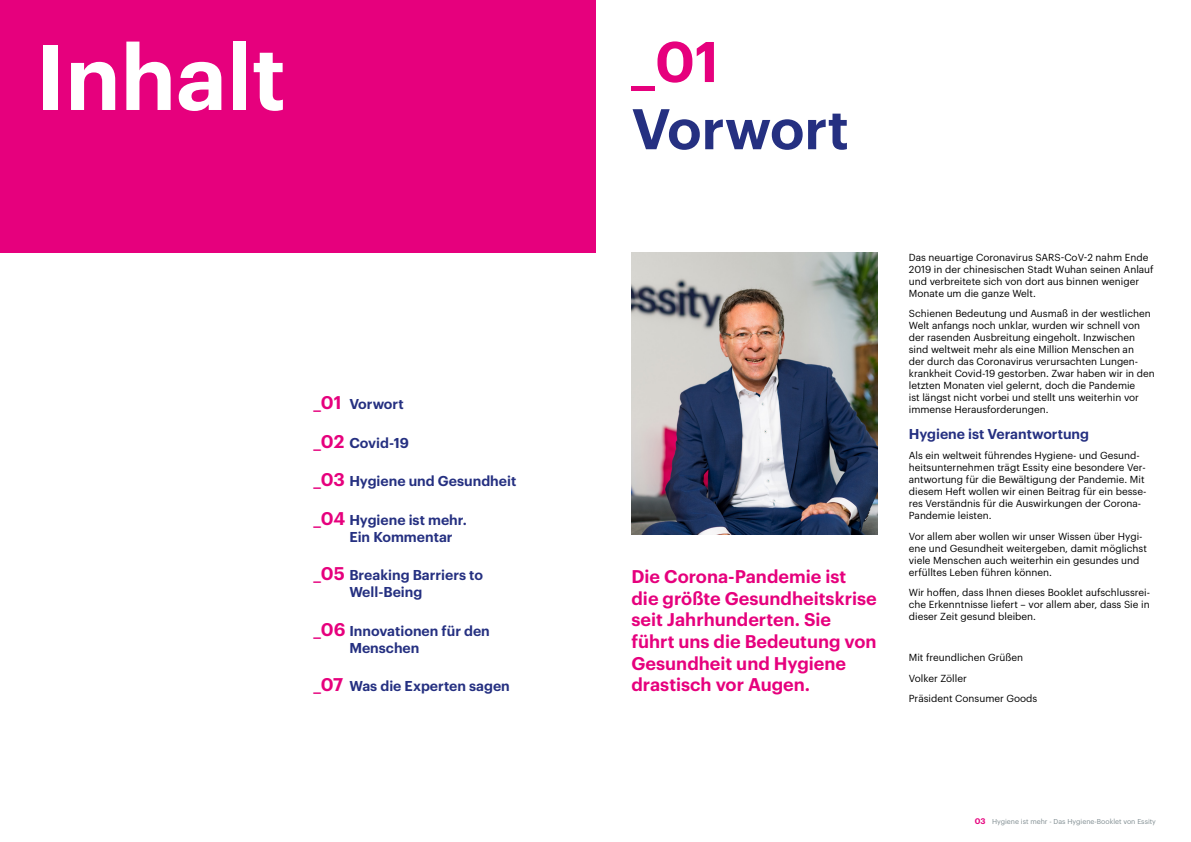
<style>
.page{position:relative;width:1191px;height:842px;background:#fff}
.page>*{position:absolute;margin:0;border:0;box-sizing:border-box;transform-origin:0 0}
.t1{font:600 90px "Graphik";color:#fff}
.t2{font:600 56px "Graphik";color:#253081}
.t3{font:600 56px "Graphik";color:#e6007d}
.t4{font:600 18px/21.6px "Graphik";color:#e6007d}
.t5{font:600 14px/16.8px "Graphik";color:#253081}
.t6{font:10px/12px "Graphik";color:#000}
.t7{font:7px "Graphik";color:#818e92}
.s1{font-size:18px;color:#e6007d}
.s2{font-weight:600;font-size:8px;color:#e6007d}
</style>
<div class="page">
<div style="left:0;top:0;width:595px;height:253px;background:#e6007d"></div>
<img style="left:631px;top:253px;width:246px;height:281px">
<h1 class="t1" style="left:36px;top:8px;width:251px">Inhalt</h1>
<h3 class="t5" style="left:313px;top:394px;width:92px"><span class="s1">_01</span> Vorwort</h3>
<h3 class="t5" style="left:313px;top:433px;width:97px"><span class="s1">_02</span> Covid-19</h3>
<h3 class="t5" style="left:313px;top:472px;width:204px"><span class="s1">_03</span> Hygiene und Gesundheit</h3>
<h3 class="t5" style="left:349px;top:510px;width:119px;text-indent:-36px"><span class="s1">_04</span> Hygiene ist mehr.<br>Ein Kommentar</h3>
<h3 class="t5" style="left:349px;top:566px;width:135px;text-indent:-36px"><span class="s1">_05</span> Breaking Barriers to<br>Well-Being</h3>
<h3 class="t5" style="left:349px;top:621px;width:142px;text-indent:-36px"><span class="s1">_06</span> Innovationen für den<br>Menschen</h3>
<h3 class="t5" style="left:313px;top:676px;width:198px"><span class="s1">_07</span> Was die Experten sagen</h3>
<h2 class="t3" style="left:631px;top:19px;width:89px">_01</h2>
<h2 class="t2" style="left:631px;top:86px;width:219px">Vorwort</h2>
<h3 class="t4" style="left:631px;top:564px;width:247px">Die Corona-Pandemie ist die größte Gesundheitskrise seit Jahrhunderten. Sie führt uns die Bedeutung von<br>Gesundheit und Hygiene drastisch vor Augen.</h3>
<p class="t6" style="left:909px;top:250px;width:246px">Das neuartige Coronavirus SARS-CoV-2 nahm Ende 2019 in der chinesischen Stadt Wuhan seinen Anlauf und verbreitete sich von dort aus binnen weniger Monate um die ganze Welt.</p>
<p class="t6" style="left:909px;top:307px;width:247px">Schienen Bedeutung und Ausmaß in der westlichen Welt anfangs noch unklar, wurden wir schnell von der rasenden Ausbreitung eingeholt. Inzwischen sind weltweit mehr als eine Million Menschen an<br>der durch das Coronavirus verursachten Lungen&shy;krankheit Covid-19 gestorben. Zwar haben wir in den letzten Monaten viel gelernt, doch die Pandemie<br>ist längst nicht vorbei und stellt uns weiterhin vor immense Herausforderungen.</p>
<h3 class="t5" style="left:909px;top:424px;width:182px">Hygiene ist Verantwortung</h3>
<p class="t6" style="left:909px;top:449px;width:239px">Als ein weltweit führendes Hygiene- und Gesund&shy;heitsunternehmen trägt Essity eine besondere Ver&shy;antwortung für die Bewältigung der Pandemie. Mit diesem Heft wollen wir einen Beitrag für ein besse&shy;res Verständnis für die Auswirkungen der Corona-Pandemie leisten.</p>
<p class="t6" style="left:909px;top:529px;width:239px">Vor allem aber wollen wir unser Wissen über Hygi&shy;ene und Gesundheit weitergeben, damit möglichst viele Menschen auch weiterhin ein gesundes und erfülltes Leben führen können.</p>
<p class="t6" style="left:909px;top:586px;width:243px;text-align:justify">Wir hoffen, dass Ihnen dieses Booklet aufschlussrei&shy;che Erkenntnisse liefert – vor allem aber, dass Sie in dieser Zeit gesund bleiben.</p>
<p class="t6" style="left:909px;top:646px;width:130px;line-height:20.5px">Mit freundlichen Grüßen<br>Volker Zöller<br>Präsident Consumer Goods</p>
<p class="t7" style="left:975px;top:816px;width:183px"><span class="s2">03</span> Hygiene ist mehr - Das Hygiene-Booklet von Essity</p>
</div>
